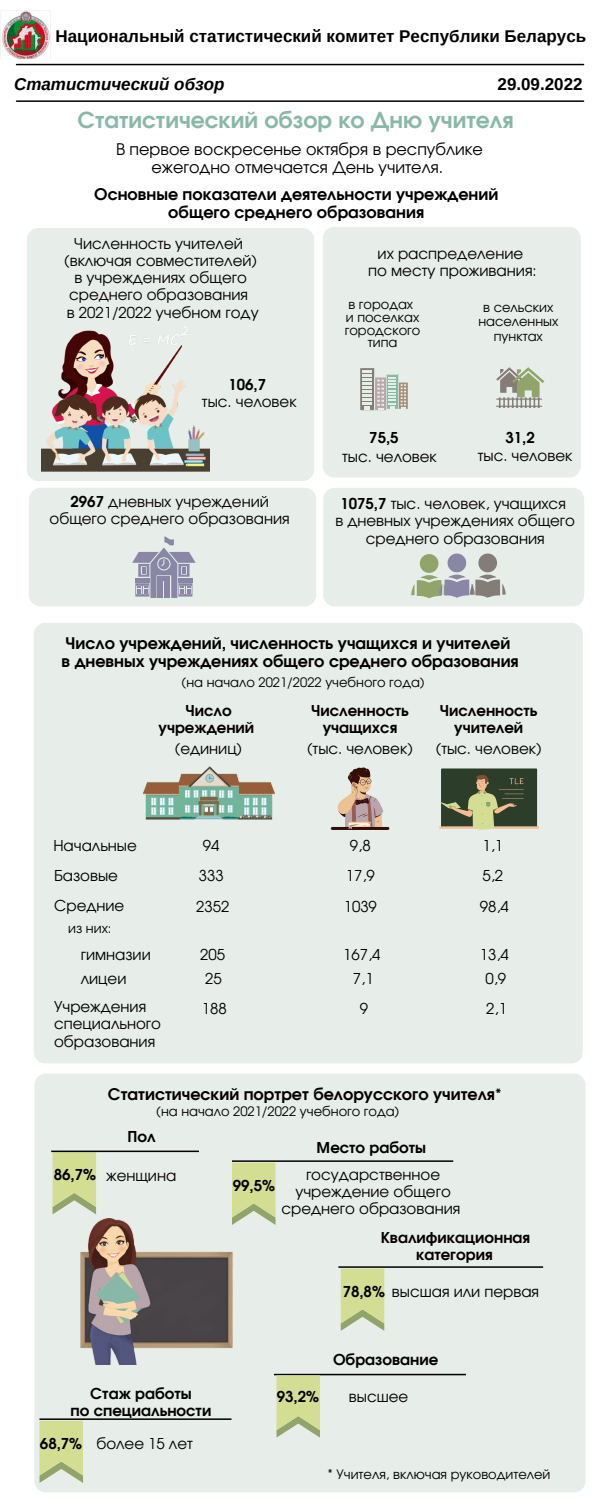
<style>
.page{position:relative;width:600px;height:1501px;background:#fff}
.page>*{position:absolute;margin:0;border:0;box-sizing:border-box;transform-origin:0 0}
.t1{font:700 22px "Evolventa";color:#88b8a8}
.t2{font:700 17px "Arimo";color:#000}
.t3{font:italic 700 17px "Arimo";color:#000}
.t4{font:700 16px/18px "Evolventa";color:#000}
.t5{font:16px/18px "Evolventa";color:#000;text-align:center}
.t6{font:15px/17.2px "Evolventa";color:#000;text-align:center}
.t7{font:700 15px/17.2px "Evolventa";color:#000;text-align:center}
.t8{font:13px/12.8px "Evolventa";color:#000;text-align:center}
.t9{font:11px "Evolventa";color:#000}
.s1{font-weight:700}
</style>
<div class="page">
<img style="left:0;top:11px;width:50px;height:48px">
<hr style="left:17px;top:64px;width:567px;height:1px;background:#000">
<hr style="left:17px;top:100px;width:567px;height:2px;background:#000">
<div style="left:27px;top:228px;width:287px;height:253px;background:#e7ede8;border-radius:12px"></div>
<div style="left:323px;top:227px;width:258px;height:250px;background:#e7ede8;border-radius:12px"></div>
<svg style="left:360px;top:368px;width:48px;height:43px"></svg>
<svg style="left:496px;top:367px;width:48px;height:41px"></svg>
<img style="left:41px;top:324px;width:168px;height:147px">
<div style="left:34px;top:622px;width:549px;height:441px;background:#e7ede8;border-radius:12px"></div>
<img style="left:143px;top:766px;width:131px;height:53px">
<svg style="left:331px;top:767px;width:58px;height:62px"></svg>
<div style="left:441px;top:768px;width:96px;height:59px;background:#2c3d2a"></div>
<svg style="left:439px;top:774px;width:100px;height:55px"></svg>
<div style="left:29px;top:487px;width:287px;height:119px;background:#e7ede8;border-radius:12px"></div>
<div style="left:323px;top:487px;width:261px;height:119px;background:#e7ede8;border-radius:12px"></div>
<svg style="left:132px;top:536px;width:64px;height:62px"></svg>
<svg style="left:420px;top:554px;width:18px;height:19px"></svg>
<svg style="left:420px;top:575px;width:18px;height:5px"></svg>
<svg style="left:448px;top:553px;width:18px;height:19px"></svg>
<svg style="left:448px;top:574px;width:18px;height:5px"></svg>
<svg style="left:478px;top:553px;width:19px;height:19px"></svg>
<svg style="left:479px;top:574px;width:18px;height:5px"></svg>
<svg style="left:411px;top:579px;width:95px;height:19px"></svg>
<div style="left:34px;top:1073px;width:552px;height:418px;background:#e7ede8;border-radius:12px"></div>
<svg style="left:53px;top:1151px;width:43px;height:63px;background:#c9d594"></svg>
<hr style="left:51px;top:1150px;width:148px;height:1px;background:#000">
<hr style="left:232px;top:1160px;width:221px;height:1px;background:#000">
<hr style="left:274px;top:1373px;width:192px;height:1px;background:#000">
<hr style="left:338px;top:1265px;width:205px;height:2px;background:#000">
<hr style="left:40px;top:1417px;width:192px;height:2px;background:#000">
<svg style="left:232px;top:1162px;width:44px;height:62px;background:#cdd997"></svg>
<svg style="left:40px;top:1420px;width:43px;height:62px;background:#cdd997"></svg>
<svg style="left:276px;top:1374px;width:44px;height:63px;background:#cad595"></svg>
<svg style="left:341px;top:1268px;width:43px;height:62px;background:#cdd997"></svg>
<img style="left:81px;top:1218px;width:151px;height:146px">
<p class="t2" style="left:56px;top:26px;width:532px">Национальный статистический комитет Республики Беларусь</p>
<p class="t3" style="left:14px;top:75px;width:212px">Статистический обзор</p>
<p class="t2" style="left:498px;top:75px;width:87px">29.09.2022</p>
<h1 class="t1" style="left:77px;top:110px;width:438px">Статистический обзор ко Дню учителя</h1>
<p class="t5" style="left:116px;top:141px;width:369px">В первое воскресенье октября в республике ежегодно отмечается День учителя.</p>
<p class="t4" style="left:94px;top:186px;width:406px;text-align:center">Основные показатели деятельности учреждений общего среднего образования</p>
<p class="t6" style="left:64px;top:235px;width:196px">Численность учителей (включая совместителей) в учреждениях общего среднего образования<br>в 2021/2022 учебном году</p>
<p class="t7" style="left:228px;top:376px;width:39px">106,7</p>
<p class="t6" style="left:202px;top:394px;width:96px">тыс. человек</p>
<p class="t6" style="left:368px;top:246px;width:170px">их распределение<br>по месту проживания:</p>
<p class="t8" style="left:345px;top:299px;width:77px">в городах и поселках городского типа</p>
<p class="t7" style="left:369px;top:429px;width:31px">75,5</p>
<p class="t8" style="left:478px;top:301px;width:81px;line-height:14.2px">в сельских населенных пунктах</p>
<p class="t7" style="left:505px;top:429px;width:31px">31,2</p>
<p class="t6" style="left:342px;top:448px;width:96px">тыс. человек</p>
<p class="t6" style="left:478px;top:448px;width:96px">тыс. человек</p>
<p class="t6" style="left:50px;top:493px;width:242px"><span class="s1">2967</span> дневных учреждений общего среднего образования</p>
<p class="t6" style="left:335px;top:496px;width:241px"><span class="s1">1075,7</span> тыс. человек, учащихся<br>в дневных учреждениях общего среднего образования</p>
<p class="t4" style="left:62px;top:635px;width:459px">Число учреждений, численность учащихся и учителей в дневных учреждениях общего среднего образования</p>
<p class="t8" style="left:182px;top:676px;width:245px">(на начало 2021/2022 учебного года)</p>
<p class="t7" style="left:159px;top:702px;width:97px">Число учреждений</p>
<p class="t6" style="left:175px;top:740px;width:69px">(единиц)</p>
<p class="t7" style="left:311px;top:702px;width:99px">Численность учащихся</p>
<p class="t6" style="left:307px;top:740px;width:107px">(тыс. человек)</p>
<p class="t7" style="left:440px;top:702px;width:99px">Численность учителей</p>
<p class="t6" style="left:436px;top:740px;width:107px">(тыс. человек)</p>
<p class="t6" style="left:53px;top:831px;width:85px;line-height:30.2px;text-align:left">Начальные<br>Базовые<br>Средние</p>
<p class="t8" style="left:68px;top:922px;width:45px">из них:</p>
<p class="t6" style="left:81px;top:943px;width:72px;line-height:23.7px;text-align:left">гимназии лицеи</p>
<p class="t6" style="left:54px;top:998px;width:108px;text-align:left">Учреждения специального образования</p>
<p class="t6" style="left:203px;top:837px;width:18px">94</p>
<p class="t6" style="left:350px;top:837px;width:22px">9,8</p>
<p class="t6" style="left:483px;top:837px;width:22px">1,1</p>
<p class="t6" style="left:199px;top:868px;width:26px">333</p>
<p class="t6" style="left:346px;top:868px;width:31px">17,9</p>
<p class="t6" style="left:483px;top:868px;width:22px">5,2</p>
<p class="t6" style="left:196px;top:898px;width:35px">2352</p>
<p class="t6" style="left:344px;top:898px;width:35px">1039</p>
<p class="t6" style="left:480px;top:898px;width:31px">98,4</p>
<p class="t6" style="left:200px;top:947px;width:26px">205</p>
<p class="t6" style="left:343px;top:947px;width:39px">167,4</p>
<p class="t6" style="left:480px;top:947px;width:31px">13,4</p>
<p class="t6" style="left:205px;top:970px;width:18px">25</p>
<p class="t6" style="left:353px;top:970px;width:22px">7,1</p>
<p class="t6" style="left:485px;top:970px;width:22px">0,9</p>
<p class="t6" style="left:202px;top:1000px;width:26px">188</p>
<p class="t6" style="left:360px;top:1000px;width:10px">9</p>
<p class="t6" style="left:486px;top:1000px;width:22px">2,1</p>
<p class="t4" style="left:108px;top:1085px;width:395px">Статистический портрет белорусского учителя*</p>
<p class="t8" style="left:156px;top:1105px;width:245px">(на начало 2021/2022 учебного года)</p>
<p class="t9" style="left:358px;top:1094px;width:197px">* С учетом внешних совместителей</p>
<p class="t7" style="left:127px;top:1129px;width:30px">Пол</p>
<p class="t6" style="left:54px;top:1167px;width:124px"><span class="s1">86,7%</span> женщина</p>
<p class="t6" style="left:282px;top:1166px;width:180px">государственное учреждение общего среднего образования</p>
<p class="t7" style="left:317px;top:1139px;width:111px">Место работы</p>
<p class="t7" style="left:233px;top:1177px;width:44px">99,5%</p>
<p class="t7" style="left:381px;top:1229px;width:151px">Квалификационная категория</p>
<p class="t7" style="left:343px;top:1283px;width:44px">78,8%</p>
<p class="t6" style="left:392px;top:1283px;width:149px">высшая или первая</p>
<p class="t7" style="left:71px;top:1385px;width:142px">Стаж работы<br>по специальности</p>
<p class="t6" style="left:40px;top:1435px;width:154px"><span class="s1">68,7%</span> более 15 лет</p>
<p class="t7" style="left:333px;top:1351px;width:107px">Образование</p>
<p class="t7" style="left:277px;top:1388px;width:44px">93,2%</p>
<p class="t6" style="left:349px;top:1388px;width:61px">высшее</p>
<p class="t8" style="left:327px;top:1468px;width:225px">* Учителя, включая руководителей</p>
</div>
